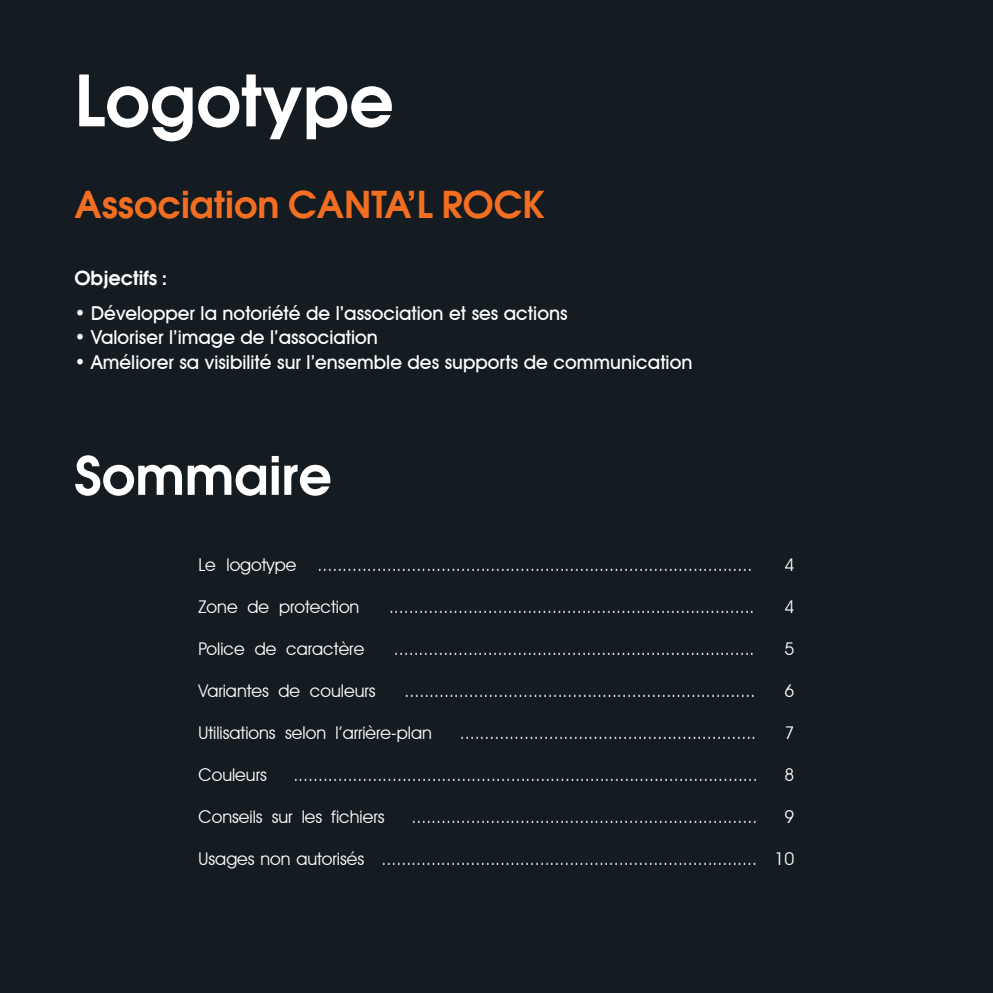
<style>
.page{position:relative;width:993px;height:993px;background:#fff}
.page>*{position:absolute;margin:0;border:0;box-sizing:border-box;transform-origin:0 0}
.t1{font:70px "Avant Garde Gothic Demi ITC";color:#fff}
.t2{font:52.5px "Avant Garde Gothic Demi ITC";color:#fff}
.t3{font:36.75px "Avant Garde Gothic Demi ITC";color:#f36e21}
.t4{font:500 19.25px "Avant Garde IT Cby BT";color:#fff}
.t5{font:19.25px "Avant Garde Gothic Demi ITC";color:#fff}
.t6{font:17.5px "Avant Garde IT Cby BT";color:#fff}
.s1{font-weight:400}
</style>
<div class="page">
<div style="left:0;top:0;width:992px;height:992px;background:#141c21"></div>
<h1 class="t1" style="left:74px;top:57px;width:321px">Logotype</h1>
<h3 class="t3" style="left:74px;top:181px;width:472px">Association CANTA’L ROCK</h3>
<p class="t5" style="left:74px;top:265px;width:94px">Objectifs :</p>
<p class="t4" style="left:74px;top:301px;width:494px"><span class="s1">•</span> Développer la notoriété de l’association et ses actions</p>
<p class="t4" style="left:74px;top:325px;width:305px"><span class="s1">•</span> Valoriser l’image de l’association</p>
<p class="t4" style="left:74px;top:350px;width:619px"><span class="s1">•</span> Améliorer sa visibilité sur l’ensemble des supports de communication</p>
<h2 class="t2" style="left:74px;top:443px;width:259px">Sommaire</h2>
<p class="t6" style="left:198px;top:553px;width:555px">Le logotype ........................................................................................</p>
<p class="t6" style="left:784px;top:553px;width:11px">4</p>
<p class="t6" style="left:198px;top:595px;width:162px">Zone de protection</p>
<p class="t6" style="left:389px;top:595px;width:367px">..........................................................................</p>
<p class="t6" style="left:784px;top:595px;width:11px">4</p>
<p class="t6" style="left:198px;top:637px;width:167px">Police de caractère</p>
<p class="t6" style="left:394px;top:637px;width:362px">.........................................................................</p>
<p class="t6" style="left:784px;top:637px;width:11px">5</p>
<p class="t6" style="left:198px;top:679px;width:178px">Variantes de couleurs</p>
<p class="t6" style="left:404px;top:679px;width:352px">.......................................................................</p>
<p class="t6" style="left:784px;top:679px;width:11px">6</p>
<p class="t6" style="left:198px;top:721px;width:235px">Utilisations selon l’arrière-plan</p>
<p class="t6" style="left:459px;top:721px;width:298px">............................................................</p>
<p class="t6" style="left:784px;top:721px;width:11px">7</p>
<p class="t6" style="left:198px;top:763px;width:70px">Couleurs</p>
<p class="t6" style="left:293px;top:763px;width:465px">..............................................................................................</p>
<p class="t6" style="left:784px;top:763px;width:11px">8</p>
<p class="t6" style="left:198px;top:805px;width:187px">Conseils sur les fichiers</p>
<p class="t6" style="left:411px;top:805px;width:347px">......................................................................</p>
<p class="t6" style="left:784px;top:805px;width:11px">9</p>
<p class="t6" style="left:198px;top:847px;width:597px">Usages non autorisés ............................................................................ 10</p>
</div>
